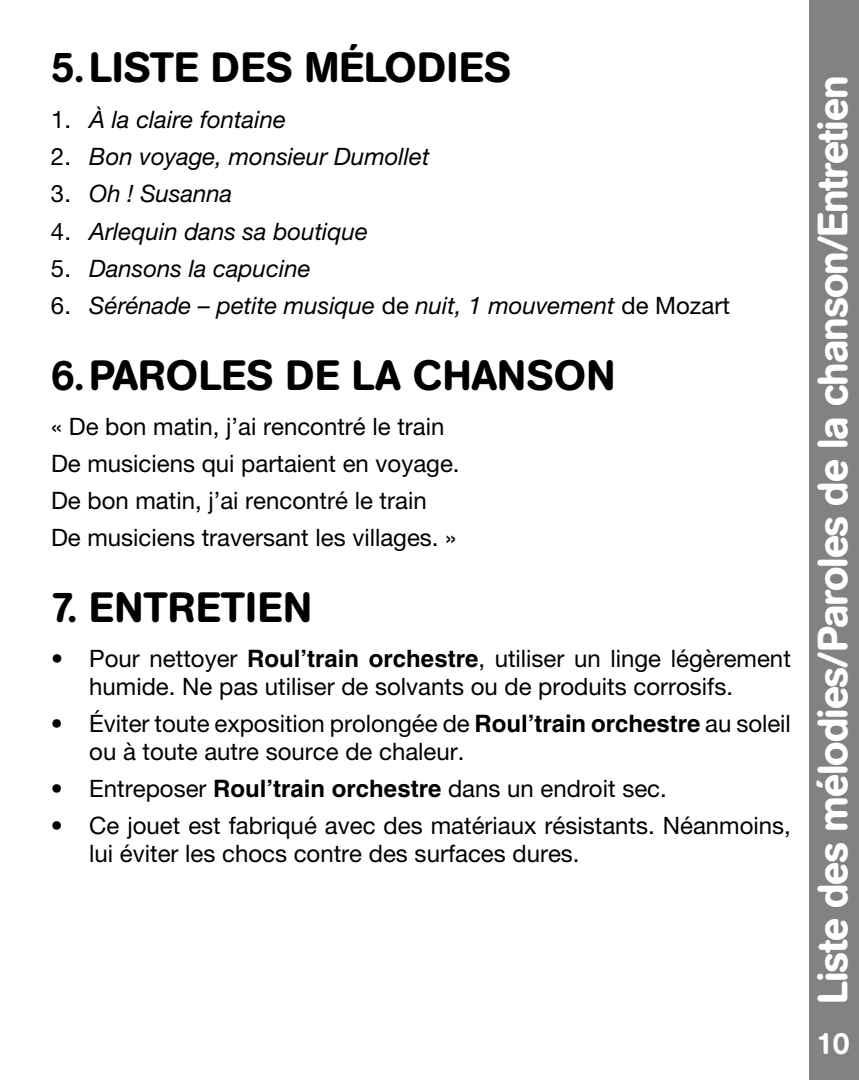
<style>
.page{position:relative;width:859px;height:1080px;background:#fff}
.page>*{position:absolute;margin:0;border:0;box-sizing:border-box;transform-origin:0 0}
.t1{font:500 42px "AG Book Rounded";letter-spacing:.02em;color:#000}
.t2{font:500 42px "AG Book Rounded";letter-spacing:-.025em;color:#fff}
.t3{font:500 30px "AG Book Rounded";color:#fff}
.t4{font:24px/36.9px "Helvetica 55 Roman";color:#000}
.t5{font:italic 24px "Helvetica Neue";color:#000}
.s1{font-family:"Helvetica 55 Roman";font-style:normal}
.s2{font-family:"Helvetica";font-weight:700}
</style>
<div class="page">
<div style="left:809px;top:0;width:50px;height:1080px;background:#808284"></div>
<h1 class="t1" style="left:51px;top:43px;width:461px">5.LISTE DES MÉLODIES</h1>
<p class="t5" style="left:51px;top:105px;width:236px"><span class="s1">1.</span> À la claire fontaine</p>
<p class="t5" style="left:51px;top:142px;width:380px"><span class="s1">2.</span> Bon voyage, monsieur Dumollet</p>
<p class="t5" style="left:51px;top:179px;width:183px"><span class="s1">3.</span> Oh ! Susanna</p>
<p class="t5" style="left:51px;top:217px;width:319px"><span class="s1">4.</span> Arlequin dans sa boutique</p>
<p class="t5" style="left:51px;top:254px;width:261px"><span class="s1">5.</span> Dansons la capucine</p>
<p class="t5" style="left:51px;top:291px;width:680px"><span class="s1">6.</span> Sérénade – petite musique <span class="s1">de</span> nuit, 1 mouvement <span class="s1">de Mozart</span></p>
<h1 class="t1" style="left:51px;top:351px;width:566px">6.PAROLES DE LA CHANSON</h1>
<p class="t4" style="left:51px;top:408px;width:410px">« De bon matin, j’ai rencontré le train De musiciens qui partaient en voyage.<br>De bon matin, j’ai rencontré le train De musiciens traversant les villages. »</p>
<h1 class="t1" style="left:51px;top:583px;width:262px">7. ENTRETIEN</h1>
<p class="t4" style="left:89px;top:644px;width:703px;line-height:28.2px;text-indent:-38px">• Pour nettoyer <span class="s2">Roul’train orchestre</span>, utiliser un linge légèrement humide. Ne pas utiliser de solvants ou de produits corrosifs.</p>
<p class="t4" style="left:89px;top:709px;width:703px;line-height:28.2px;text-indent:-38px">• Éviter toute exposition prolongée de <span class="s2">Roul’train orchestre</span> au soleil ou à toute autre source de chaleur.</p>
<p class="t4" style="left:51px;top:770px;width:617px">• Entreposer <span class="s2">Roul’train orchestre</span> dans un endroit sec.</p>
<p class="t4" style="left:89px;top:811px;width:703px;line-height:28.2px;text-indent:-38px">• Ce jouet est fabriqué avec des matériaux résistants. Néanmoins, lui éviter les chocs contre des surfaces dures.</p>
<h1 class="t2" style="left:808px;top:1004px;width:930px;rotate:-90deg">Liste des mélodies/Paroles de la chanson/Entretien</h1>
<p class="t3" style="left:816px;top:1026px;width:35px">10</p>
</div>
